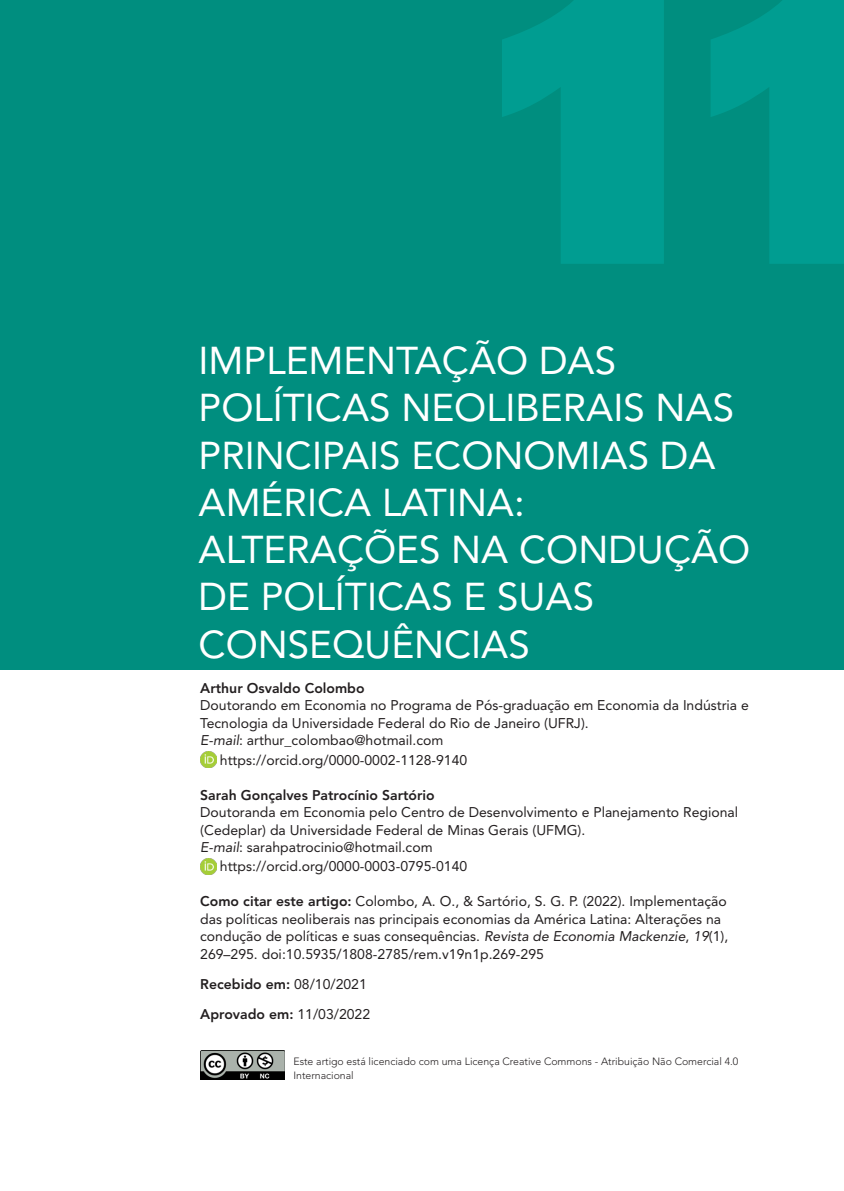
<style>
.page{position:relative;width:844px;height:1191px;background:#fff}
.page>*{position:absolute;margin:0;border:0;box-sizing:border-box;transform-origin:0 0}
.t1{font:38.5px/47.2px "Avenir";color:#fff}
.t2{font:14px/17.5px "Avenir";color:#231f20}
.t3{font:800 14px/29.9px "Avenir";color:#231f20}
.t4{font:300 10.5px/14px "Avenir";color:#231f20}
.s1{font-style:italic}
.s2{font-weight:800}
.s3{font-weight:400}
</style>
<div class="page">
<img style="left:200px;top:1050px;width:84px;height:29px">
<div style="left:0;top:0;width:843px;height:670px;background:#008e7f"></div>
<img style="left:200px;top:751px;width:16px;height:16px">
<img style="left:200px;top:858px;width:16px;height:16px">
<h1 class="t1" style="left:198px;top:337px;width:537px;text-indent:198px">TAÇÃO DAS<br>POLÍTICAS NEOLIBERAIS NAS<br>PRINCIPAIS ECONOM IAS DA<br>AM ÉRICA LATINA:<br>ALTERAÇÕES NA CONDU</h1>
<h1 class="t1" style="left:198px;top:337px;width:37px">IMPLEMEN</h1>
<h1 class="t1" style="left:664px;top:526px;width:88px">ÇÃO</h1>
<h1 class="t1" style="left:198px;top:573px;width:397px">DE POLÍTICAS E SUAS<br>CONSEQU ÊNCIAS</h1>
<p class="t3" style="left:200px;top:673px;width:166px">Arthur Osvaldo Colombo</p>
<p class="t2" style="left:200px;top:697px;width:550px">Doutorando em Economia no Programa de Pós-graduação em Economia da Indústria e<br>Tecnologia da U niversidade Federal do Rio de Janeiro (U FRJ).<br><span class="s1">E-mail</span>: arthur_colombao@hotmail.com</p>
<p class="t2" style="left:220px;top:751px;width:249px">https://orcid.org/0000-0002-1128-9140</p>
<p class="t3" style="left:200px;top:780px;width:236px">Sarah Gonçalves Patrocínio Sartório</p>
<p class="t2" style="left:200px;top:803px;width:539px">Doutoranda em Economia pelo Centro de Desenvolvimento e Planejamento Regional (Cedeplar) da U niversidade Federal de M inas Gerais (U FMG).<br><span class="s1">E-mail</span>: sarahpatrocinio@hotmail.com</p>
<p class="t2" style="left:220px;top:858px;width:249px">https://orcid.org/0000-0003-0795-0140</p>
<p class="t2" style="left:200px;top:892px;width:529px"><span class="s2">Como citar este artigo:</span> Colombo, A. O., &amp; Sartório, S. G. P. (2022). Implementação das políticas neoliberais nas principais economias da América Latina: Alterações na condução de políticas e suas consequências. <span class="s1">Revista de Economia Mackenzie</span>, <span class="s1">19</span>(1), 269–295. doi:10.5935/1808-2785/rem.v19n1p.269-295</p>
<p class="t3" style="left:200px;top:969px;width:171px">Recebido em: <span class="s3">08/10/2021<br></span>Aprovado em: <span class="s3">11/03/2022</span></p>
<p class="t4" style="left:293px;top:1054px;width:446px">Este artigo está licenciado com uma Licença Creative Commons - Atribuição Não Comercial 4.0<br>Internacional</p>
</div>
